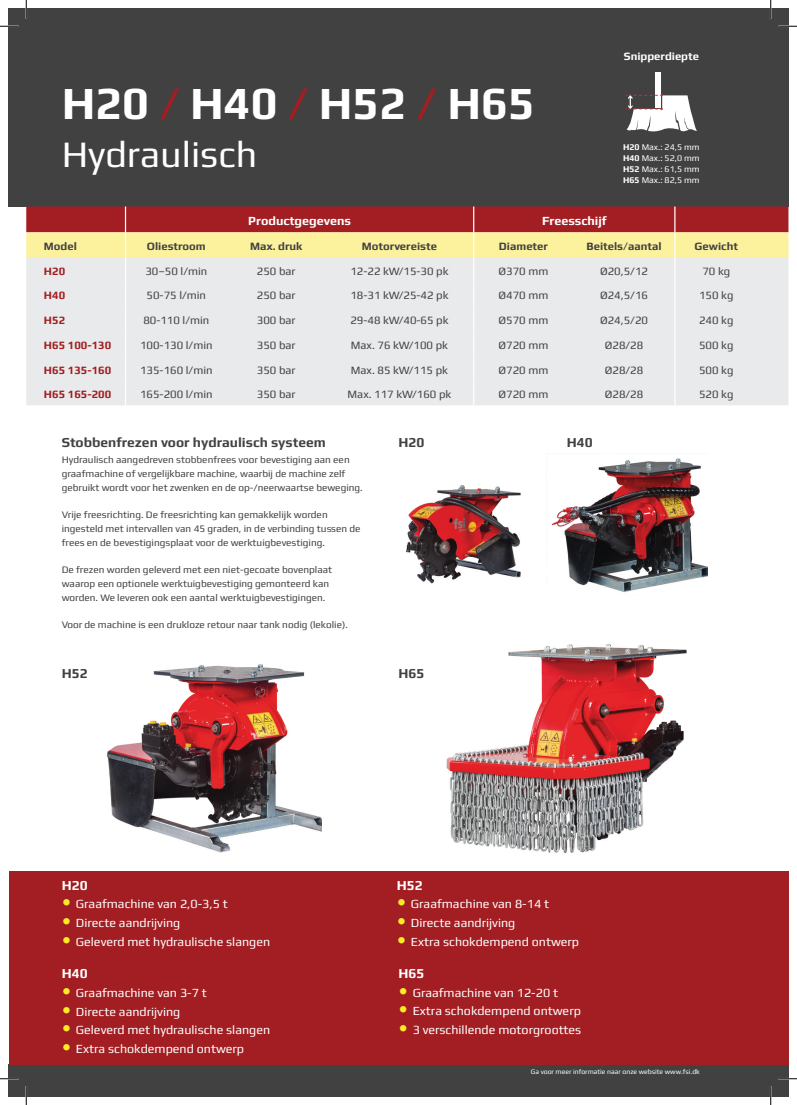
<style>
.page{position:relative;width:797px;height:1105px;background:#fff}
.page>*{position:absolute;margin:0;border:0;box-sizing:border-box;transform-origin:0 0}
.Produktnavn{font:700 46.25px "Play";color:#fff}
.Kategorinavn{font:37.5px "Play";color:#fff}
.Mellemrubrik_uden_br{font:700 13.75px "Play";color:#414142}
.Keywords_heading{font:700 13.75px "Play";color:#fff}
.t1{font:12.5px "Play";color:#fff}
.t2{font:700 12.5px "Play";color:#fff}
.t3{font:11.25px "Play";color:#414142}
.t4{font:700 11.25px "Play";color:#414142}
.t5{font:700 11.25px "Play";color:#a21e22}
.Ikon_overskrift{font:700 11.25px "Play";color:#fff}
.Brødtekst{font:10px/13.8px "Play";color:#414142}
.Ikon_værdi{font:8.75px/11.2px "Play";color:#fff;text-align:justify}
.t6{font:6.88px "Play";color:#fff}
.s1{color:#a21e22}
.s2{font-weight:700}
.s3{font-size:20px;color:#faea27}
</style>
<div class="page">
<div style="left:9px;top:9px;width:779px;height:198px;background:#414142"></div>
<div style="left:9px;top:1064px;width:779px;height:32px;background:#414142"></div>
<img style="left:446px;top:644px;width:241px;height:209px">
<div style="left:9px;top:871px;width:779px;height:193px;background:#a21e22"></div>
<svg style="left:26px;top:207px;width:762px;height:198px;background:#e2d1c8"></svg>
<img style="left:406px;top:485px;width:115px;height:99px">
<img style="left:551px;top:458px;width:156px;height:135px">
<img style="left:107px;top:664px;width:215px;height:189px">
<div style="left:655px;top:72px;width:5px;height:35px;background:#fff"></div>
<svg style="left:626px;top:94px;width:71px;height:38px"></svg>
<svg style="left:0;top:25px;width:19px;height:2px"></svg>
<svg style="left:778px;top:25px;width:19px;height:2px"></svg>
<svg style="left:25px;top:0;width:2px;height:19px"></svg>
<svg style="left:25px;top:1086px;width:2px;height:19px"></svg>
<p class="Produktnavn" style="left:62px;top:76px;width:474px">H20 <span class="s1">/</span> H40 <span class="s1">/</span> H52 <span class="s1">/</span> H65</p>
<p class="Kategorinavn" style="left:62px;top:131px;width:197px">Hydraulisch</p>
<p class="t2" style="left:248px;top:214px;width:104px">Productgegevens</p>
<p class="t2" style="left:542px;top:214px;width:66px">Freesschijf</p>
<p class="Ikon_overskrift" style="left:624px;top:49px;width:77px">Snipperdiepte</p>
<p class="Ikon_værdi" style="left:623px;top:141px;width:78px"><span class="s2">H20</span> Max.: 24,5 mm <span class="s2">H40</span> Max.: 52,0 mm <span class="s2">H52</span> Max.: 61,5 mm <span class="s2">H65</span> Max.: 82,5 mm</p>
<p class="t4" style="left:44px;top:239px;width:34px">Model</p>
<p class="t4" style="left:147px;top:239px;width:60px">Oliestroom</p>
<p class="t4" style="left:250px;top:239px;width:54px">Max. druk</p>
<p class="t4" style="left:362px;top:239px;width:76px">Motorvereiste</p>
<p class="t4" style="left:499px;top:239px;width:50px">Diameter</p>
<p class="t4" style="left:586px;top:239px;width:76px">Beitels/aantal</p>
<p class="t4" style="left:694px;top:239px;width:45px">Gewicht</p>
<p class="t5" style="left:44px;top:264px;width:23px">H20</p>
<p class="t3" style="left:145px;top:264px;width:63px">30–50 l/min</p>
<p class="t3" style="left:257px;top:264px;width:40px">250 bar</p>
<p class="t3" style="left:350px;top:264px;width:100px">12-22 kW/15-30 pk</p>
<p class="t3" style="left:498px;top:264px;width:51px">Ø370 mm</p>
<p class="t3" style="left:600px;top:264px;width:49px">Ø20,5/12</p>
<p class="t3" style="left:702px;top:264px;width:29px">70 kg</p>
<p class="t5" style="left:44px;top:289px;width:23px">H40</p>
<p class="t3" style="left:147px;top:289px;width:61px">50-75 l/min</p>
<p class="t3" style="left:257px;top:289px;width:40px">250 bar</p>
<p class="t3" style="left:350px;top:289px;width:100px">18-31 kW/25-42 pk</p>
<p class="t3" style="left:498px;top:289px;width:51px">Ø470 mm</p>
<p class="t3" style="left:600px;top:289px;width:49px">Ø24,5/16</p>
<p class="t3" style="left:699px;top:289px;width:36px">150 kg</p>
<p class="t5" style="left:44px;top:314px;width:23px">H52</p>
<p class="t3" style="left:143px;top:314px;width:67px">80-110 l/min</p>
<p class="t3" style="left:257px;top:314px;width:40px">300 bar</p>
<p class="t3" style="left:350px;top:314px;width:100px">29-48 kW/40-65 pk</p>
<p class="t3" style="left:498px;top:314px;width:51px">Ø570 mm</p>
<p class="t3" style="left:600px;top:314px;width:49px">Ø24,5/20</p>
<p class="t3" style="left:699px;top:314px;width:36px">240 kg</p>
<p class="t5" style="left:44px;top:338px;width:69px">H65 100-130</p>
<p class="t3" style="left:140px;top:338px;width:74px">100-130 l/min</p>
<p class="t3" style="left:257px;top:338px;width:40px">350 bar</p>
<p class="t3" style="left:351px;top:338px;width:99px">Max. 76 kW/100 pk</p>
<p class="t3" style="left:498px;top:338px;width:51px">Ø720 mm</p>
<p class="t3" style="left:605px;top:338px;width:40px">Ø28/28</p>
<p class="t3" style="left:699px;top:338px;width:36px">500 kg</p>
<p class="t5" style="left:44px;top:363px;width:69px">H65 135-160</p>
<p class="t3" style="left:140px;top:363px;width:74px">135-160 l/min</p>
<p class="t3" style="left:257px;top:363px;width:40px">350 bar</p>
<p class="t3" style="left:351px;top:363px;width:99px">Max. 85 kW/115 pk</p>
<p class="t3" style="left:498px;top:363px;width:51px">Ø720 mm</p>
<p class="t3" style="left:605px;top:363px;width:40px">Ø28/28</p>
<p class="t3" style="left:699px;top:363px;width:36px">500 kg</p>
<p class="t5" style="left:44px;top:388px;width:69px">H65 165-200</p>
<p class="t3" style="left:140px;top:388px;width:74px">165-200 l/min</p>
<p class="t3" style="left:257px;top:388px;width:40px">350 bar</p>
<p class="t3" style="left:347px;top:388px;width:105px">Max. 117 kW/160 pk</p>
<p class="t3" style="left:498px;top:388px;width:51px">Ø720 mm</p>
<p class="t3" style="left:605px;top:388px;width:40px">Ø28/28</p>
<p class="t3" style="left:699px;top:388px;width:36px">520 kg</p>
<p class="Mellemrubrik_uden_br" style="left:62px;top:434px;width:266px">Stobbenfrezen voor hydraulisch systeem</p>
<p class="Brødtekst" style="left:62px;top:453px;width:302px">Hydraulisch aangedreven stobbenfrees voor bevestiging aan een graafmachine of vergelijkbare machine, waarbij de machine zelf gebruikt wordt voor het zwenken en de op-/neerwaartse beweging.</p>
<p class="Brødtekst" style="left:62px;top:508px;width:300px">Vrije freesrichting. De freesrichting kan gemakkelijk worden ingesteld met intervallen van 45 graden, in de verbinding tussen de frees en de bevestigingsplaat voor de werktuigbevestiging.</p>
<p class="Brødtekst" style="left:62px;top:563px;width:272px">De frezen worden geleverd met een niet-gecoate bovenplaat waarop een optionele werktuigbevestiging gemonteerd kan worden. We leveren ook een aantal werktuigbevestigingen.</p>
<p class="Brødtekst" style="left:62px;top:618px;width:288px">Voor de machine is een drukloze retour naar tank nodig (lekolie).</p>
<p class="Mellemrubrik_uden_br" style="left:398px;top:434px;width:27px">H20</p>
<p class="Mellemrubrik_uden_br" style="left:567px;top:434px;width:27px">H40</p>
<p class="Mellemrubrik_uden_br" style="left:62px;top:665px;width:27px">H52</p>
<p class="Mellemrubrik_uden_br" style="left:398px;top:665px;width:27px">H65</p>
<p class="Keywords_heading" style="left:62px;top:877px;width:27px">H20</p>
<p class="t1" style="left:62px;top:896px;width:168px"><span class="s3">•</span> Graafmachine van 2,0-3,5 t</p>
<p class="t1" style="left:62px;top:915px;width:120px"><span class="s3">•</span> Directe aandrijving</p>
<p class="t1" style="left:62px;top:934px;width:210px"><span class="s3">•</span> Geleverd met hydraulische slangen</p>
<p class="Keywords_heading" style="left:62px;top:965px;width:27px">H40</p>
<p class="t1" style="left:62px;top:985px;width:147px"><span class="s3">•</span> Graafmachine van 3-7 t</p>
<p class="t1" style="left:62px;top:1004px;width:120px"><span class="s3">•</span> Directe aandrijving</p>
<p class="t1" style="left:62px;top:1023px;width:210px"><span class="s3">•</span> Geleverd met hydraulische slangen</p>
<p class="t1" style="left:62px;top:1041px;width:184px"><span class="s3">•</span> Extra schokdempend ontwerp</p>
<p class="Keywords_heading" style="left:397px;top:877px;width:27px">H52</p>
<p class="t1" style="left:397px;top:896px;width:154px"><span class="s3">•</span> Graafmachine van 8-14 t</p>
<p class="t1" style="left:397px;top:915px;width:120px"><span class="s3">•</span> Directe aandrijving</p>
<p class="t1" style="left:397px;top:934px;width:184px"><span class="s3">•</span> Extra schokdempend ontwerp</p>
<p class="Keywords_heading" style="left:398px;top:965px;width:27px">H65</p>
<p class="t1" style="left:398px;top:985px;width:161px"><span class="s3">•</span> Graafmachine van 12-20 t</p>
<p class="t1" style="left:398px;top:1003px;width:184px"><span class="s3">•</span> Extra schokdempend ontwerp</p>
<p class="t1" style="left:398px;top:1022px;width:184px"><span class="s3">•</span> 3 verschillende motorgroottes</p>
<p class="t6" style="left:531px;top:1067px;width:170px">Ga voor meer informatie naar onze website www.fsi.dk</p>
</div>
